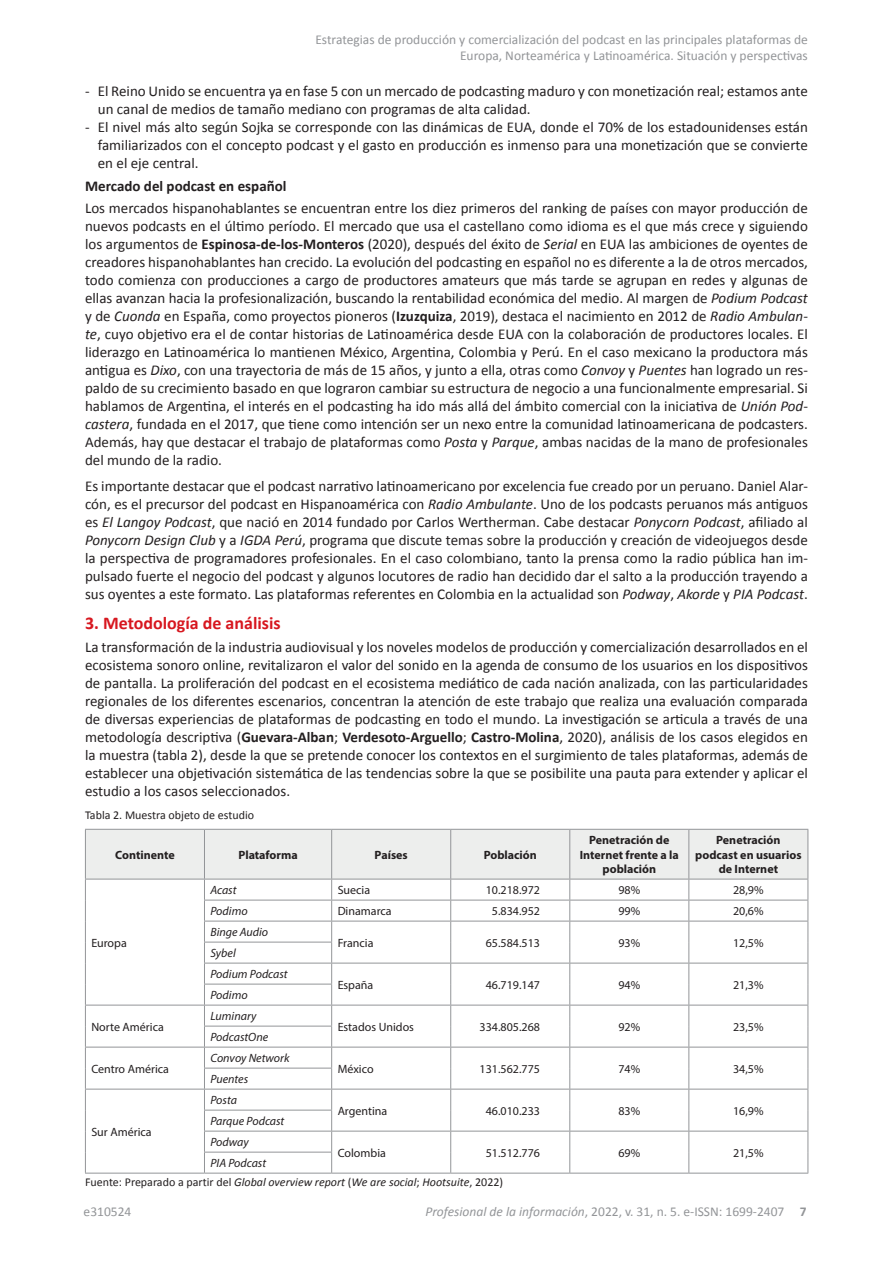
<style>
.page{position:relative;width:893px;height:1263px;background:#fff}
.page>*{position:absolute;margin:0;border:0;box-sizing:border-box;transform-origin:0 0}
.t1{font:700 18px "Calibri";color:#d7171f}
.t2{font:15px/18px "Calibri";color:#231f20;text-align:justify}
.t3{font:700 15px "Calibri";color:#231f20}
.t4{font:13.5px/16.2px "Calibri";color:#939598;text-align:right}
.t5{font:12px "Myriad Pro";color:#231f20}
.t6{font:italic 12px/21px "Myriad Pro";color:#231f20}
.t7{font:700 12px/14.4px "Myriad Pro";color:#231f20;text-align:center}
.t8{font:italic 12px "Calibri";color:#231f20}
.t9{font:12px "Calibri";color:#231f20}
.s1{font-weight:700}
.s2{font-style:italic}
.s3{font-style:normal}
</style>
<div class="page">
<svg style="left:85px;top:829px;width:723px;height:344px"></svg>
<hr style="left:85px;top:1173px;width:119px;height:1px;background:#939598">
<hr style="left:204px;top:1173px;width:128px;height:1px;background:#939598">
<hr style="left:332px;top:1173px;width:119px;height:1px;background:#939598">
<hr style="left:451px;top:1173px;width:119px;height:1px;background:#939598">
<hr style="left:570px;top:1173px;width:119px;height:1px;background:#939598">
<hr style="left:689px;top:1173px;width:119px;height:1px;background:#939598">
<p class="t4" style="left:315px;top:31px;width:494px">Estrategias de producción y comercialización del podcast en las principales plataformas de<br>Europa, Norteamérica y Latinoamérica. Situación y perspectivas</p>
<p class="t2" style="left:98px;top:82px;width:712px;text-indent:-13px">- El Reino Unido se encuentra ya en fase 5 con un mercado de podcasting maduro y con monetización real; estamos ante un canal de medios de tamaño mediano con programas de alta calidad.</p>
<p class="t2" style="left:98px;top:118px;width:712px;text-indent:-13px">- El nivel más alto según Sojka se corresponde con las dinámicas de EUA, donde el 70% de los estadounidenses están familiarizados con el concepto podcast y el gasto en producción es inmenso para una monetización que se convierte en el eje central.</p>
<p class="t3" style="left:85px;top:176px;width:203px">Mercado del podcast en español</p>
<p class="t2" style="left:85px;top:198px;width:724px">Los mercados hispanohablantes se encuentran entre los diez primeros del ranking de países con mayor producción de nuevos podcasts en el último período. El mercado que usa el castellano como idioma es el que más crece y siguiendo los argumentos de <span class="s1">Espinosa-de-los-Monteros</span> (2020), después del éxito de <span class="s2">Serial</span> en EUA las ambiciones de oyentes de creadores hispanohablantes han crecido. La evolución del podcasting en español no es diferente a la de otros mercados, todo comienza con producciones a cargo de productores amateurs que más tarde se agrupan en redes y algunas de ellas avanzan hacia la profesionalización, buscando la rentabilidad económica del medio. Al margen de <span class="s2">Podium Podcast </span>y de <span class="s2">Cuonda</span> en España, como proyectos pioneros (<span class="s1">Izuzquiza</span>, 2019), destaca el nacimiento en 2012 de <span class="s2">Radio Ambulan&shy;te</span>, cuyo objetivo era el de contar historias de Latinoamérica desde EUA con la colaboración de productores locales. El liderazgo en Latinoamérica lo mantienen México, Argentina, Colombia y Perú. En el caso mexicano la productora más antigua es <span class="s2">Dixo</span>, con una trayectoria de más de 15 años, y junto a ella, otras como <span class="s2">Convoy</span> y <span class="s2">Puentes</span> han logrado un res&shy;paldo de su crecimiento basado en que lograron cambiar su estructura de negocio a una funcionalmente empresarial. Si hablamos de Argentina, el interés en el podcasting ha ido más allá del ámbito comercial con la iniciativa de <span class="s2">Unión Pod&shy;castera</span>, fundada en el 2017, que tiene como intención ser un nexo entre la comunidad latinoamericana de podcasters.<br>Además, hay que destacar el trabajo de plataformas como <span class="s2">Posta</span> y <span class="s2">Parque</span>, ambas nacidas de la mano de profesionales del mundo de la radio.</p>
<p class="t2" style="left:85px;top:477px;width:724px">Es importante destacar que el podcast narrativo latinoamericano por excelencia fue creado por un peruano. Daniel Alar&shy;cón, es el precursor del podcast en Hispanoamérica con <span class="s2">Radio Ambulante</span>. Uno de los podcasts peruanos más antiguos es <span class="s2">El Langoy Podcast</span>, que nació en 2014 fundado por Carlos Wertherman. Cabe destacar <span class="s2">Ponycorn Podcast</span>, afiliado al <span class="s2">Ponycorn Design Club</span> y a <span class="s2">IGDA Perú</span>, programa que discute temas sobre la producción y creación de videojuegos desde la perspectiva de programadores profesionales. En el caso colombiano, tanto la prensa como la radio pública han im&shy;pulsado fuerte el negocio del podcast y algunos locutores de radio han decidido dar el salto a la producción trayendo a sus oyentes a este formato. Las plataformas referentes en Colombia en la actualidad son <span class="s2">Podway</span>, <span class="s2">Akorde</span> y <span class="s2">PIA Podcast</span>.</p>
<p class="t1" style="left:85px;top:612px;width:197px">3. Metodología de análisis</p>
<p class="t2" style="left:85px;top:637px;width:724px">La transformación de la industria audiovisual y los noveles modelos de producción y comercialización desarrollados en el ecosistema sonoro online, revitalizaron el valor del sonido en la agenda de consumo de los usuarios en los dispositivos de pantalla. La proliferación del podcast en el ecosistema mediático de cada nación analizada, con las particularidades regionales de los diferentes escenarios, concentran la atención de este trabajo que realiza una evaluación comparada de diversas experiencias de plataformas de podcasting en todo el mundo. La investigación se articula a través de una metodología descriptiva (<span class="s1">Guevara-Alban</span>; <span class="s1">Verdesoto-Arguello</span>; <span class="s1">Castro-Molina</span>, 2020), análisis de los casos elegidos en la muestra (tabla 2), desde la que se pretende conocer los contextos en el surgimiento de tales plataformas, además de establecer una objetivación sistemática de las tendencias sobre la que se posibilite una pauta para extender y aplicar el estudio a los casos seleccionados.</p>
<p class="t9" style="left:85px;top:807px;width:171px">Tabla 2. Muestra objeto de estudio</p>
<p class="t7" style="left:115px;top:847px;width:61px">Continente</p>
<p class="t7" style="left:238px;top:847px;width:61px">Plataforma</p>
<p class="t7" style="left:375px;top:847px;width:35px">Países</p>
<p class="t7" style="left:484px;top:847px;width:55px">Población</p>
<p class="t7" style="left:580px;top:833px;width:101px">Penetración de<br>Internet frente a la población</p>
<p class="t7" style="left:695px;top:833px;width:108px">Penetración podcast en usuarios de Internet</p>
<p class="t5" style="left:91px;top:935px;width:37px">Europa</p>
<p class="t5" style="left:91px;top:1019px;width:74px">Norte América</p>
<p class="t5" style="left:91px;top:1061px;width:79px">Centro América</p>
<p class="t6" style="left:210px;top:879px;width:28px">Acast</p>
<p class="t5" style="left:338px;top:883px;width:34px">Suecia</p>
<p class="t5" style="left:486px;top:883px;width:56px">10.218.972</p>
<p class="t5" style="left:618px;top:883px;width:23px">98%</p>
<p class="t5" style="left:733px;top:883px;width:32px">28,9%</p>
<p class="t6" style="left:210px;top:900px;width:39px">Podimo</p>
<p class="t5" style="left:338px;top:904px;width:55px">Dinamarca</p>
<p class="t5" style="left:492px;top:904px;width:50px">5.834.952</p>
<p class="t5" style="left:618px;top:904px;width:23px">99%</p>
<p class="t5" style="left:733px;top:904px;width:32px">20,6%</p>
<p class="t6" style="left:210px;top:921px;width:59px">Binge Audio</p>
<p class="t5" style="left:338px;top:935px;width:37px">Francia</p>
<p class="t5" style="left:486px;top:935px;width:56px">65.584.513</p>
<p class="t5" style="left:618px;top:935px;width:23px">93%</p>
<p class="t5" style="left:733px;top:935px;width:32px">12,5%</p>
<p class="t6" style="left:210px;top:942px;width:79px">Sybel<br>Podium Podcast</p>
<p class="t5" style="left:338px;top:977px;width:37px">España</p>
<p class="t5" style="left:486px;top:977px;width:56px">46.719.147</p>
<p class="t5" style="left:618px;top:977px;width:23px">94%</p>
<p class="t5" style="left:733px;top:977px;width:32px">21,3%</p>
<p class="t6" style="left:210px;top:984px;width:39px">Podimo</p>
<p class="t6" style="left:210px;top:1005px;width:47px">Luminary</p>
<p class="t6" style="left:210px;top:1026px;width:59px">PodcastOne</p>
<p class="t6" style="left:210px;top:1047px;width:81px">Convoy Network</p>
<p class="t6" style="left:210px;top:1068px;width:39px">Puentes</p>
<p class="t6" style="left:210px;top:1089px;width:28px">Posta</p>
<p class="t5" style="left:338px;top:1019px;width:78px">Estados Unidos</p>
<p class="t5" style="left:480px;top:1019px;width:62px">334.805.268</p>
<p class="t5" style="left:618px;top:1019px;width:23px">92%</p>
<p class="t5" style="left:733px;top:1019px;width:32px">23,5%</p>
<p class="t5" style="left:338px;top:1061px;width:37px">México</p>
<p class="t5" style="left:480px;top:1061px;width:62px">131.562.775</p>
<p class="t5" style="left:618px;top:1061px;width:23px">74%</p>
<p class="t5" style="left:733px;top:1061px;width:32px">34,5%</p>
<p class="t5" style="left:338px;top:1103px;width:51px">Argentina</p>
<p class="t5" style="left:486px;top:1103px;width:56px">46.010.233</p>
<p class="t5" style="left:618px;top:1103px;width:23px">83%</p>
<p class="t5" style="left:733px;top:1103px;width:32px">16,9%</p>
<p class="t6" style="left:210px;top:1110px;width:75px">Parque Podcast<br>Podway</p>
<p class="t5" style="left:91px;top:1124px;width:62px">Sur América</p>
<p class="t5" style="left:338px;top:1145px;width:50px">Colombia</p>
<p class="t5" style="left:486px;top:1145px;width:56px">51.512.776</p>
<p class="t5" style="left:618px;top:1145px;width:23px">69%</p>
<p class="t5" style="left:733px;top:1145px;width:32px">21,5%</p>
<p class="t6" style="left:210px;top:1152px;width:57px">PIA Podcast</p>
<p class="t8" style="left:85px;top:1175px;width:420px"><span class="s3">Fuente: Preparado a partir del</span> Global overview report <span class="s3">(</span>We are social<span class="s3">;</span> Hootsuite<span class="s3">, 2022)</span></p>
<p class="t4" style="left:84px;top:1203px;width:49px">e310524</p>
<p class="t4" style="left:425px;top:1203px;width:383px"><span class="s2">Profesional de la información</span>, 2022, v. 31, n. 5. e-ISSN: 1699-2407 <span class="s1">7</span></p>
</div>
